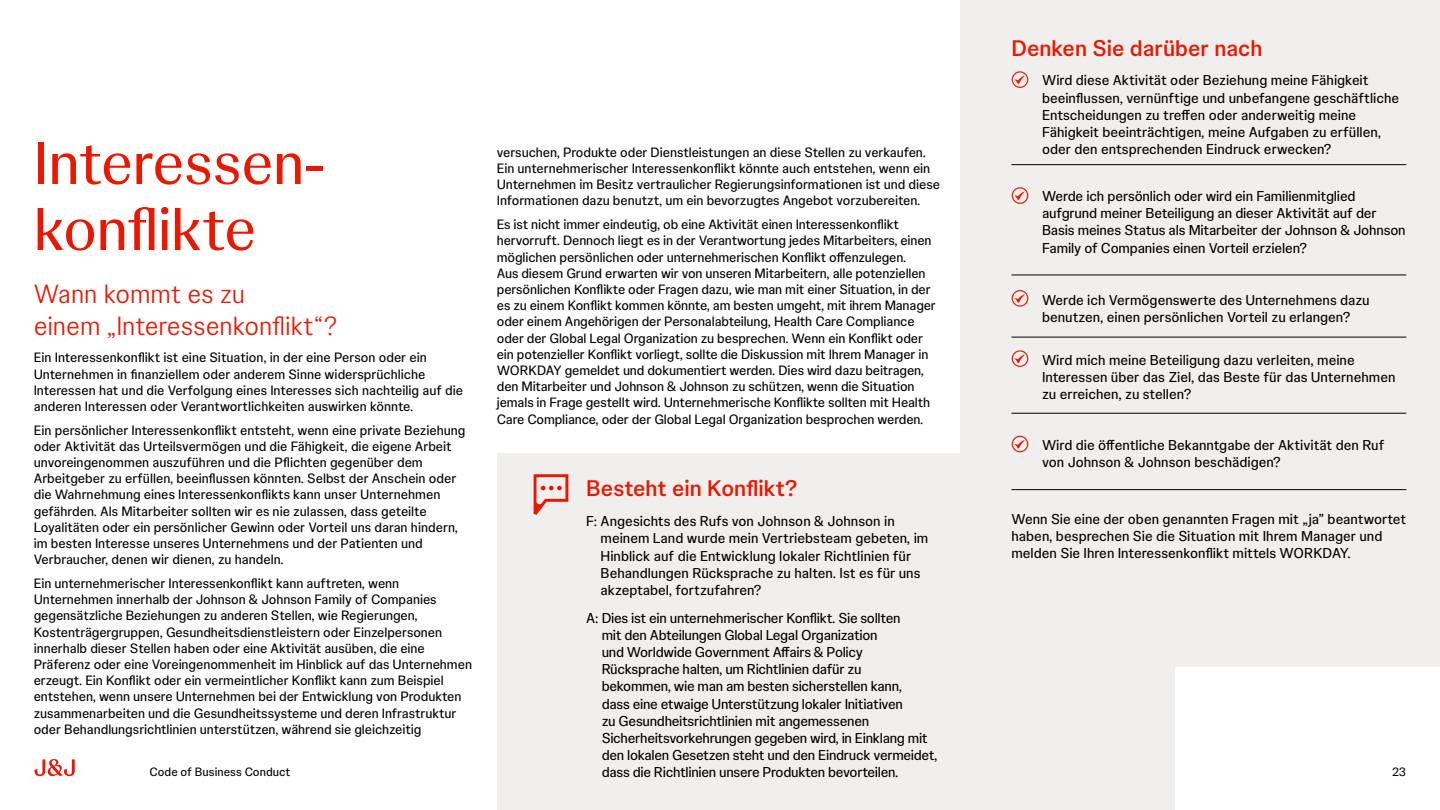
<style>
.page{position:relative;width:1440px;height:810px;background:#fff}
.page>*{position:absolute;margin:0;border:0;box-sizing:border-box;transform-origin:0 0}
.t1{font:60px/66px "Johnson Display";color:#eb1700}
.t2{font:300 26.25px/31.5px "Johnson Text";color:#eb1700}
.t3{font:500 22.5px "Johnson Text";color:#eb1700}
.t4{font:14.25px/17.1px "Johnson Text";letter-spacing:-.005em;color:#000}
.t5{font:13.5px/16.2px "Johnson Text";letter-spacing:-.005em;color:#000}
.t6{font:12px "Johnson Text";color:#000}
</style>
<div class="page">
<svg style="left:35px;top:759px;width:40px;height:17px"></svg>
<div style="left:960px;top:0;width:480px;height:667px;background:#f1efed"></div>
<div style="left:497px;top:453px;width:678px;height:357px;background:#f1efed"></div>
<hr style="left:1011px;top:164px;width:395px;height:1px;background:#000">
<hr style="left:1011px;top:275px;width:395px;height:1px;background:#000">
<hr style="left:1011px;top:337px;width:395px;height:1px;background:#000">
<hr style="left:1011px;top:413px;width:395px;height:1px;background:#000">
<hr style="left:1011px;top:489px;width:395px;height:1px;background:#000">
<svg style="left:1012px;top:71px;width:16px;height:17px"></svg>
<svg style="left:1012px;top:187px;width:16px;height:17px"></svg>
<svg style="left:1012px;top:290px;width:16px;height:17px"></svg>
<svg style="left:1012px;top:350px;width:16px;height:17px"></svg>
<svg style="left:1012px;top:436px;width:16px;height:16px"></svg>
<svg style="left:534px;top:474px;width:34px;height:41px"></svg>
<h3 class="t3" style="left:1011px;top:31px;width:253px">Denken Sie darüber nach</h3>
<p class="t4" style="left:1042px;top:71px;width:359px">Wird diese Aktivität oder Beziehung meine Fähigkeit beeinflussen, vernünftige und unbefangene geschäftliche Entscheidungen zu treffen oder anderweitig meine Fähigkeit beeinträchtigen, meine Aufgaben zu erfüllen, oder den entsprechenden Eindruck erwecken?</p>
<p class="t4" style="left:1042px;top:187px;width:365px">Werde ich persönlich oder wird ein Familienmitglied aufgrund meiner Beteiligung an dieser Aktivität auf der Basis meines Status als Mitarbeiter der Johnson &amp; Johnson Family of Companies einen Vorteil erzielen?</p>
<p class="t4" style="left:1042px;top:290px;width:329px">Werde ich Vermögenswerte des Unternehmens dazu benutzen, einen persönlichen Vorteil zu erlangen?</p>
<p class="t4" style="left:1042px;top:350px;width:355px">Wird mich meine Beteiligung dazu verleiten, meine<br>Interessen über das Ziel, das Beste für das Unternehmen zu erreichen, zu stellen?</p>
<p class="t4" style="left:1042px;top:436px;width:344px">Wird die öffentliche Bekanntgabe der Aktivität den Ruf von Johnson &amp; Johnson beschädigen?</p>
<h1 class="t1" style="left:34px;top:126px;width:292px">Interessen&shy;konflikte</h1>
<p class="t5" style="left:497px;top:143px;width:445px">versuchen, Produkte oder Dienstleistungen an diese Stellen zu verkaufen.<br>Ein unternehmerischer Interessenkonflikt könnte auch entstehen, wenn ein Unternehmen im Besitz vertraulicher Regierungsinformationen ist und diese Informationen dazu benutzt, um ein bevorzugtes Angebot vorzubereiten.</p>
<p class="t5" style="left:497px;top:215px;width:441px">Es ist nicht immer eindeutig, ob eine Aktivität einen Interessenkonflikt hervorruft. Dennoch liegt es in der Verantwortung jedes Mitarbeiters, einen möglichen persönlichen oder unternehmerischen Konflikt offenzulegen.<br>Aus diesem Grund erwarten wir von unseren Mitarbeitern, alle potenziellen persönlichen Konflikte oder Fragen dazu, wie man mit einer Situation, in der es zu einem Konflikt kommen könnte, am besten umgeht, mit ihrem Manager oder einem Angehörigen der Personalabteilung, Health Care Compliance oder der Global Legal Organization zu besprechen. Wenn ein Konflikt oder ein potenzieller Konflikt vorliegt, sollte die Diskussion mit Ihrem Manager in WORKDAY gemeldet und dokumentiert werden. Dies wird dazu beitragen, den Mitarbeiter und Johnson &amp; Johnson zu schützen, wenn die Situation jemals in Frage gestellt wird. Unternehmerische Konflikte sollten mit Health Care Compliance, oder der Global Legal Organization besprochen werden.</p>
<h2 class="t2" style="left:34px;top:277px;width:306px">Wann kommt es zu<br>einem „Interessenkonflikt“?</h2>
<p class="t5" style="left:34px;top:349px;width:431px">Ein Interessenkonflikt ist eine Situation, in der eine Person oder ein Unternehmen in finanziellem oder anderem Sinne widersprüchliche Interessen hat und die Verfolgung eines Interesses sich nachteilig auf die anderen Interessen oder Verantwortlichkeiten auswirken könnte.</p>
<p class="t5" style="left:34px;top:421px;width:433px">Ein persönlicher Interessenkonflikt entsteht, wenn eine private Beziehung oder Aktivität das Urteilsvermögen und die Fähigkeit, die eigene Arbeit unvoreingenommen auszuführen und die Pflichten gegenüber dem Arbeitgeber zu erfüllen, beeinflussen könnten. Selbst der Anschein oder die Wahrnehmung eines Interessenkonflikts kann unser Unternehmen gefährden. Als Mitarbeiter sollten wir es nie zulassen, dass geteilte Loyalitäten oder ein persönlicher Gewinn oder Vorteil uns daran hindern, im besten Interesse unseres Unternehmens und der Patienten und Verbraucher, denen wir dienen, zu handeln.</p>
<p class="t5" style="left:34px;top:574px;width:440px">Ein unternehmerischer Interessenkonflikt kann auftreten, wenn Unternehmen innerhalb der Johnson &amp; Johnson Family of Companies gegensätzliche Beziehungen zu anderen Stellen, wie Regierungen, Kostenträgergruppen, Gesundheitsdienstleistern oder Einzelpersonen innerhalb dieser Stellen haben oder eine Aktivität ausüben, die eine Präferenz oder eine Voreingenommenheit im Hinblick auf das Unternehmen erzeugt. Ein Konflikt oder ein vermeintlicher Konflikt kann zum Beispiel entstehen, wenn unsere Unternehmen bei der Entwicklung von Produkten zusammenarbeiten und die Gesundheitssysteme und deren Infrastruktur oder Behandlungsrichtlinien unterstützen, während sie gleichzeitig</p>
<h3 class="t3" style="left:586px;top:471px;width:213px">Besteht ein Konflikt?</h3>
<p class="t4" style="left:601px;top:512px;width:329px;text-indent:-14px">F: Angesichts des Rufs von Johnson &amp; Johnson in meinem Land wurde mein Vertriebsteam gebeten, im Hinblick auf die Entwicklung lokaler Richtlinien für Behandlungen Rücksprache zu halten. Ist es für uns akzeptabel, fortzufahren?</p>
<p class="t4" style="left:602px;top:609px;width:337px;text-indent:-15px">A: Dies ist ein unternehmerischer Konflikt. Sie sollten<br>mit den Abteilungen Global Legal Organization<br>und Worldwide Government Affairs &amp; Policy Rücksprache halten, um Richtlinien dafür zu<br>bekommen, wie man am besten sicherstellen kann,<br>dass eine etwaige Unterstützung lokaler Initiativen<br>zu Gesundheitsrichtlinien mit angemessenen Sicherheitsvorkehrungen gegeben wird, in Einklang mit den lokalen Gesetzen steht und den Eindruck vermeidet, dass die Richtlinien unsere Produkten bevorteilen.</p>
<p class="t4" style="left:1011px;top:509px;width:396px">Wenn Sie eine der oben genannten Fragen mit „ja” beantwortet haben, besprechen Sie die Situation mit Ihrem Manager und melden Sie Ihren Interessenkonflikt mittels WORKDAY.</p>
<p class="t6" style="left:150px;top:763px;width:142px">Code of Business Conduct</p>
<p class="t6" style="left:1392px;top:763px;width:16px">23</p>
</div>
